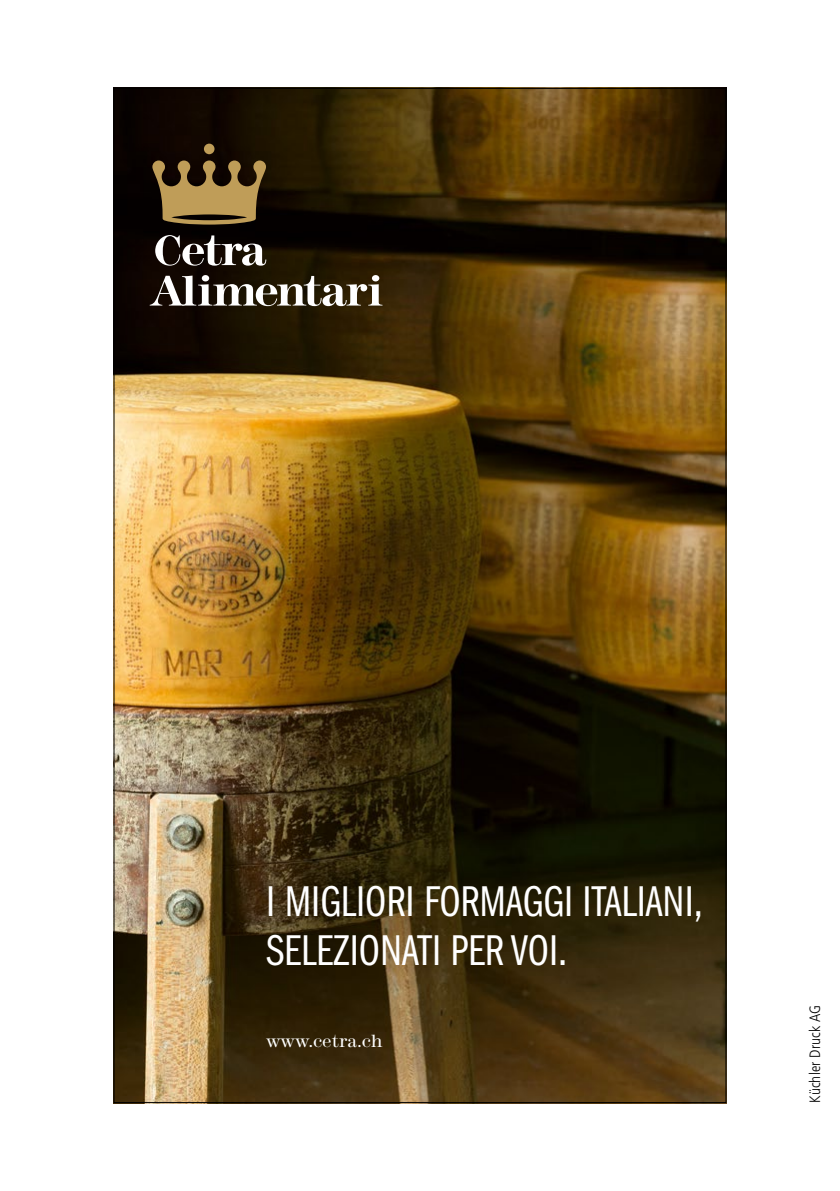
<style>
.page{position:relative;width:840px;height:1191px;background:#fff}
.page>*{position:absolute;margin:0;border:0;box-sizing:border-box;transform-origin:0 0}
.t1{font:44.6px/48.8px "Franklin Gothic Book Cmpr";color:#fff}
.t2{font:18.2px "Modern M216 Lgt";color:#fff}
.t3{font:300 condensed 15px "Frutiger LT Std";letter-spacing:.01em;color:#000}
</style>
<div class="page">
<img style="left:115px;top:90px;width:609px;height:1011px">
<svg style="left:155px;top:235px;width:111px;height:31px"></svg>
<svg style="left:150px;top:275px;width:232px;height:31px"></svg>
<div style="left:204px;top:144px;width:10px;height:10px;background:#bf9d58;border-radius:50%"></div>
<svg style="left:152px;top:160px;width:114px;height:65px;background:#755e33"></svg>
<p class="t1" style="left:266px;top:878px;width:438px">I MIGLIORI FORMAGGI ITALIANI,<br>SELEZIONATI PER VOI.</p>
<p class="t2" style="left:266px;top:1030px;width:118px">www.cetra.ch</p>
<p class="t3" style="left:805px;top:1103px;width:100px;rotate:-90deg">Küchler Druck AG</p>
</div>
